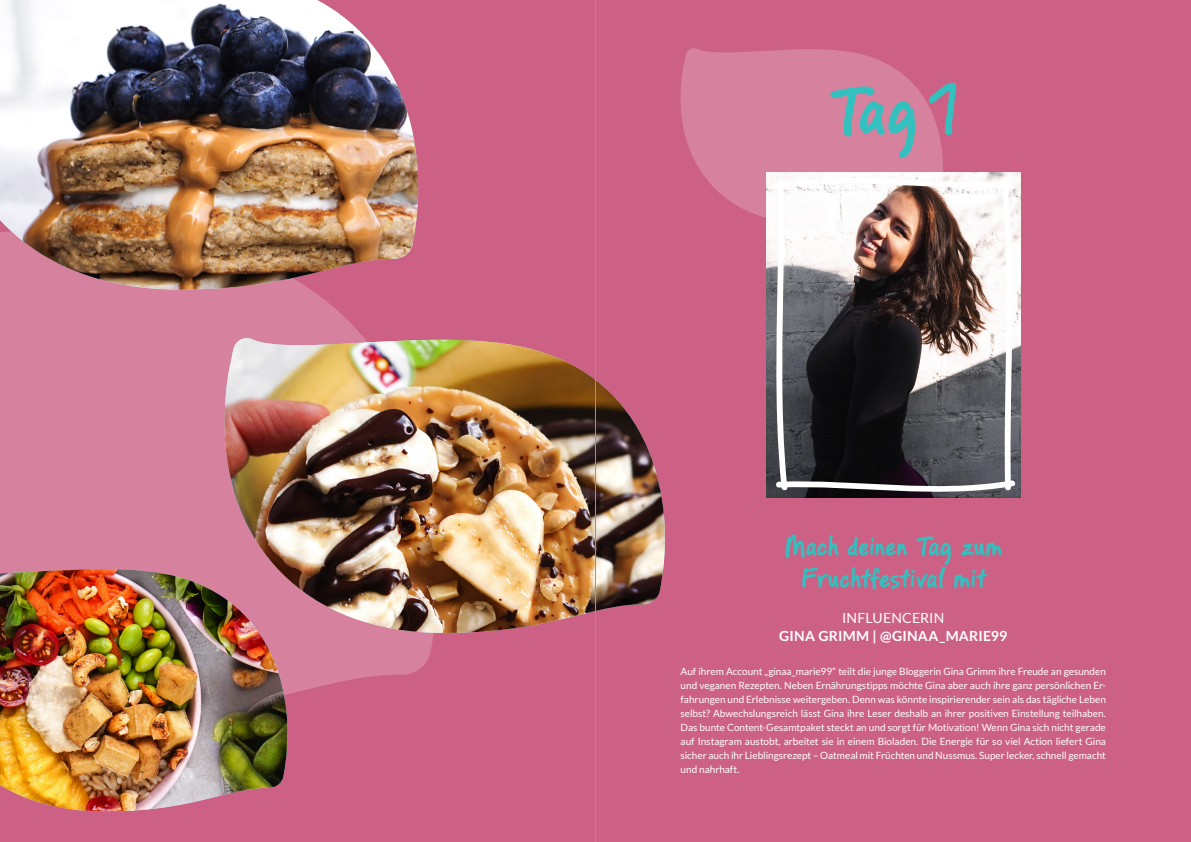
<style>
.page{position:relative;width:1191px;height:842px;background:#cc6185}
.page>*{position:absolute;margin:0;border:0;box-sizing:border-box;transform-origin:0 0}
.t1{font:700 70.1px "PF Reminder Pro";color:#33c0be}
.t2{font:700 28px/32px "PF Reminder Pro";letter-spacing:-.03em;color:#33c0be;text-align:center}
.t3{font:700 14px "Lato";letter-spacing:.02em;color:#fff}
.t4{font:14px "Lato";letter-spacing:.01em;color:#fff}
.t5{font:10px/14px "Lato";color:#fff;text-align:justify}
</style>
<div class="page">
<svg style="left:0;top:290px;width:434px;height:404px;background:#d57e9b"></svg>
<svg style="left:680px;top:48px;width:263px;height:170px;fill:#d6819d"></svg>
<img style="left:0;top:0;width:419px;height:290px">
<img style="left:225px;top:338px;width:440px;height:295px">
<img style="left:0;top:569px;width:288px;height:242px">
<img style="left:766px;top:173px;width:254px;height:325px">
<svg style="left:769px;top:170px;width:247px;height:328px;background:#7b7475"></svg>
<hr style="left:595px;top:0;width:1px;height:842px;background:#939598">
<svg style="left:928px;top:82px;width:28px;height:54px"></svg>
<h1 class="t1" style="left:830px;top:67px;width:90px">Tag</h1>
<h2 class="t2" style="left:783px;top:531px;width:221px">Mach deinen Tag zum<br>Fruchtfestival mit</h2>
<h3 class="t4" style="left:842px;top:610px;width:104px">INFLUENCERIN</h3>
<h3 class="t3" style="left:779px;top:627px;width:230px">GINA GRIMM | @GINAA_MARIE99</h3>
<p class="t5" style="left:680px;top:664px;width:427px">Auf ihrem Account „ginaa_marie99“ teilt die junge Bloggerin Gina Grimm ihre Freude an gesunden und veganen Rezepten. Neben Ernährungstipps möchte Gina aber auch ihre ganz persönlichen Er&shy;fahrungen und Erlebnisse weitergeben. Denn was könnte inspirierender sein als das tägliche Leben selbst? Abwechslungsreich lässt Gina ihre Leser deshalb an ihrer positiven Einstellung teilhaben.<br>Das bunte Content-Gesamtpaket steckt an und sorgt für Motivation! Wenn Gina sich nicht gerade auf Instagram austobt, arbeitet sie in einem Bioladen. Die Energie für so viel Action liefert Gina sicher auch ihr Lieblingsrezept – Oatmeal mit Früchten und Nussmus. Super lecker, schnell gemacht und nahrhaft.</p>
</div>
